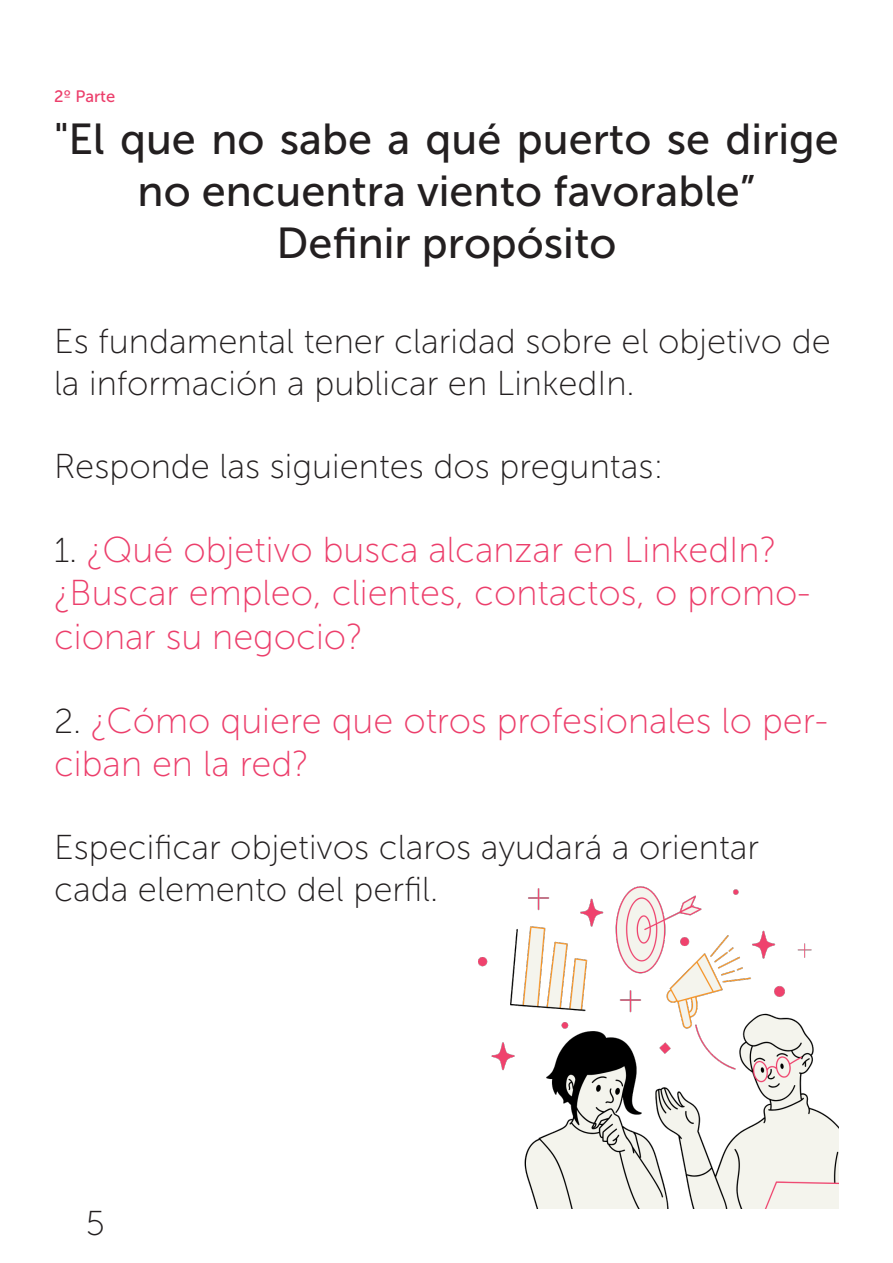
<style>
.page{position:relative;width:893px;height:1263px;background:#fff}
.page>*{position:absolute;margin:0;border:0;box-sizing:border-box;transform-origin:0 0}
.t1{font:43.2px/51.9px "Museo Sans 500";color:#231f20;text-align:center}
.t2{font:36px/43.2px "Museo Sans 100";color:#ec3e6b}
.t3{font:34.5px/41.4px "Museo Sans 100";color:#231f20}
.t4{font:16.5px "Museo Sans 500";color:#ec3e6b}
.s1{font-size:34.5px;color:#231f20}
</style>
<div class="page">
<img style="left:478px;top:886px;width:361px;height:323px">
<p class="t4" style="left:54px;top:87px;width:63px">2º Parte</p>
<p class="t1" style="left:54px;top:113px;width:786px">"El que no sabe a qué puerto se dirige no encuentra viento favorable”</p>
<p class="t1" style="left:276px;top:217px;width:342px">Definir propósito</p>
<p class="t3" style="left:54px;top:321px;width:778px">Es fundamental tener claridad sobre el objetivo de la información a publicar en LinkedIn.</p>
<p class="t3" style="left:54px;top:445px;width:611px">Responde las siguientes dos preguntas:</p>
<p class="t2" style="left:54px;top:529px;width:758px"><span class="s1">1.</span> ¿Qué objetivo busca alcanzar en LinkedIn? ¿Buscar empleo, clientes, contactos, o promo&shy;cionar su negocio?</p>
<p class="t2" style="left:54px;top:700px;width:775px"><span class="s1">2.</span> ¿Cómo quiere que otros profesionales lo per&shy;ciban en la red?</p>
<p class="t3" style="left:54px;top:827px;width:707px">Especificar objetivos claros ayudará a orientar cada elemento del perfil.</p>
<p class="t3" style="left:86px;top:1203px;width:21px">5</p>
</div>
